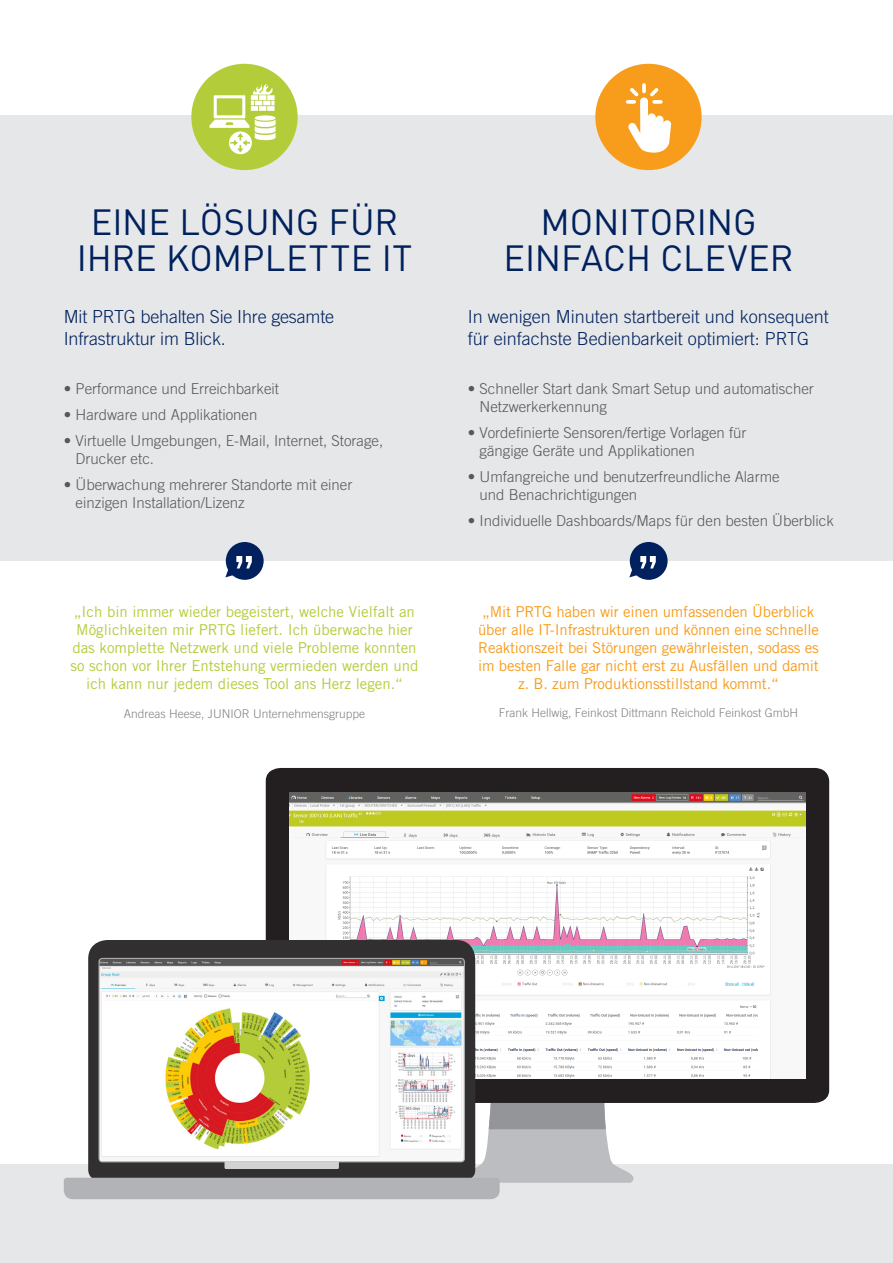
<style>
.page{position:relative;width:893px;height:1263px;background:#fff}
.page>*{position:absolute;margin:0;border:0;box-sizing:border-box;transform-origin:0 0}
.t1{font:36px/36px "DINOT";color:#00215d;text-align:center}
.t2{font:300 18px/21.6px "Trade Gothic LT Std";color:#00215d}
.t3{font:300 15px/18px "Trade Gothic LT Std";color:#57585a}
.t4{font:15px/18px "Trade Gothic LT Std";letter-spacing:-.01em;color:#f89c1c;text-align:center}
.t5{font:15px/18px "Trade Gothic LT Std";color:#b3cc3a;text-align:center}
.t6{font:300 12px "Trade Gothic LT Std";color:#808285}
</style>
<div class="page">
<div style="left:0;top:1165px;width:893px;height:98px;background:#e6e7e9"></div>
<div style="left:0;top:116px;width:893px;height:445px;background:#e6e7e9"></div>
<div style="left:226px;top:542px;width:38px;height:38px;background:#00215d;border-radius:50%"></div>
<svg style="left:225px;top:556px;width:27px;height:21px"></svg>
<div style="left:630px;top:542px;width:38px;height:38px;background:#00215d;border-radius:50%"></div>
<svg style="left:629px;top:556px;width:27px;height:21px"></svg>
<div style="left:595px;top:64px;width:107px;height:106px;background:#f89c1c;border-radius:50%"></div>
<svg style="left:642px;top:83px;width:4px;height:10px"></svg>
<svg style="left:628px;top:88px;width:43px;height:65px"></svg>
<div style="left:191px;top:64px;width:107px;height:106px;background:#b3cc3a;border-radius:50%"></div>
<svg style="left:209px;top:84px;width:67px;height:70px"></svg>
<div style="left:255px;top:115px;width:21px;height:6px;background:#fff;border-radius:50%"></div>
<svg style="left:266px;top:768px;width:563px;height:335px;background:#343031"></svg>
<img style="left:290px;top:792px;width:515px;height:286px">
<svg style="left:88px;top:940px;width:387px;height:162px;background:#373436"></svg>
<img style="left:99px;top:958px;width:365px;height:144px">
<svg style="left:64px;top:1102px;width:569px;height:97px"></svg>
<h1 class="t1" style="left:77px;top:203px;width:337px">EINE LÖSUNG FÜR<br>IHRE KOMPLETTE IT</h1>
<p class="t2" style="left:64px;top:306px;width:272px">Mit PRTG behalten Sie Ihre gesamte<br>Infrastruktur im Blick.</p>
<p class="t3" style="left:64px;top:380px;width:217px">• Performance und Erreichbarkeit</p>
<p class="t3" style="left:64px;top:406px;width:195px">• Hardware und Applikationen</p>
<p class="t3" style="left:76px;top:432px;width:309px;text-indent:-12px">• Virtuelle Umgebungen, E-Mail, Internet, Storage,<br>Drucker etc.</p>
<p class="t3" style="left:76px;top:475px;width:278px;text-indent:-12px">• Überwachung mehrerer Standorte mit einer einzigen Installation/Lizenz</p>
<p class="t5" style="left:71px;top:603px;width:349px">„Ich bin immer wieder begeistert, welche Vielfalt an Möglichkeiten mir PRTG liefert. Ich überwache hier das komplette Netzwerk und viele Probleme konnten so schon vor Ihrer Entstehung vermieden werden und ich kann nur jedem dieses Tool ans Herz legen.“</p>
<p class="t6" style="left:124px;top:706px;width:243px">Andreas Heese, JUNIOR Unternehmensgruppe</p>
<h1 class="t1" style="left:503px;top:203px;width:292px">MONITORING<br>EINFACH CLEVER</h1>
<p class="t2" style="left:468px;top:306px;width:363px">In wenigen Minuten startbereit und konsequent für einfachste Bedienbarkeit optimiert: PRTG</p>
<p class="t3" style="left:480px;top:380px;width:336px;text-indent:-12px">• Schneller Start dank Smart Setup und automatischer<br>Netzwerkerkennung</p>
<p class="t3" style="left:480px;top:424px;width:268px;text-indent:-12px">• Vordefinierte Sensoren/fertige Vorlagen für gängige Geräte und Applikationen</p>
<p class="t3" style="left:480px;top:468px;width:302px;text-indent:-12px">• Umfangreiche und benutzerfreundliche Alarme und Benachrichtigungen</p>
<p class="t3" style="left:468px;top:511px;width:368px">• Individuelle Dashboards/Maps für den besten Überblick</p>
<p class="t4" style="left:478px;top:603px;width:342px">„Mit PRTG haben wir einen umfassenden Überblick über alle IT-Infrastrukturen und können eine schnelle Reaktionszeit bei Störungen gewährleisten, sodass es im besten Falle gar nicht erst zu Ausfällen und damit z. B. zum Produktionsstillstand kommt.“</p>
<p class="t6" style="left:499px;top:706px;width:301px">Frank Hellwig, Feinkost Dittmann Reichold Feinkost GmbH</p>
</div>
